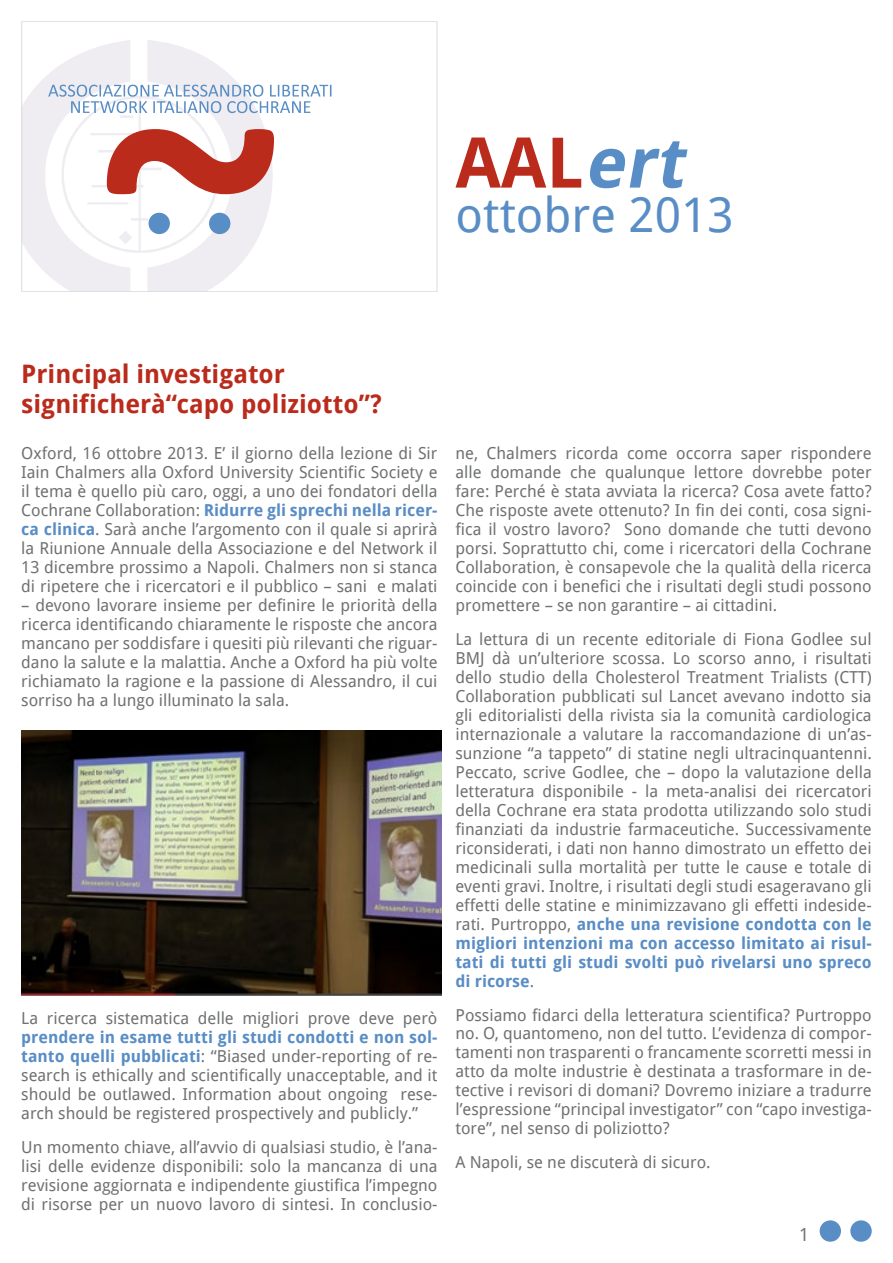
<style>
.page{position:relative;width:893px;height:1263px;background:#fff}
.page>*{position:absolute;margin:0;border:0;box-sizing:border-box;transform-origin:0 0}
.t1{font:700 69.9px "Droid Sans";color:#ba2b1c}
.t2{font:47.85px "Droid Sans";color:#598dc5}
.t3{font:700 25.5px/30px "Droid Sans";color:#ba2b1c}
.t4{font:18px "Droid Sans";color:#707172}
.t5{font:16.5px/18.9px "Droid Sans";color:#707172;text-align:justify}
.s1{font-style:italic;color:#598dc5}
.s2{font-weight:700;color:#598dc5}
</style>
<div class="page">
<div style="left:820px;top:1220px;width:21px;height:22px;background:#598dc5;border-radius:50%"></div>
<div style="left:850px;top:1220px;width:22px;height:22px;background:#598dc5;border-radius:50%"></div>
<svg style="left:21px;top:21px;width:416px;height:271px"></svg>
<svg style="left:107px;top:129px;width:167px;height:65px"></svg>
<svg style="left:48px;top:85px;width:283px;height:28px"></svg>
<div style="left:149px;top:213px;width:21px;height:21px;background:#598dc5;border-radius:50%"></div>
<div style="left:209px;top:213px;width:21px;height:21px;background:#598dc5;border-radius:50%"></div>
<img style="left:21px;top:730px;width:421px;height:266px">
<h1 class="t1" style="left:455px;top:122px;width:244px">AAL<span class="s1">ert</span></h1>
<h2 class="t2" style="left:455px;top:187px;width:280px">ottobre 2013</h2>
<h3 class="t3" style="left:21px;top:359px;width:362px">Principal investigator significherà“capo poliziotto”?</h3>
<p class="t5" style="left:21px;top:444px;width:418px">Oxford, 16 ottobre 2013. E’ il giorno della lezione di Sir Iain Chalmers alla Oxford University Scientific Society e il tema è quello più caro, oggi, a uno dei fondatori della Cochrane Collaboration: <span class="s2">Ridurre gli sprechi nella ricer&shy;ca clinica</span>. Sarà anche l’argomento con il quale si aprirà la Riunione Annuale della Associazione e del Network il 13 dicembre prossimo a Napoli. Chalmers non si stanca di ripetere che i ricercatori e il pubblico – sani e malati</p>
<p class="t5" style="left:21px;top:596px;width:418px">– devono lavorare insieme per definire le priorità della ricerca identificando chiaramente le risposte che ancora mancano per soddisfare i quesiti più rilevanti che riguar&shy;dano la salute e la malattia. Anche a Oxford ha più volte richiamato la ragione e la passione di Alessandro, il cui sorriso ha a lungo illuminato la sala.</p>
<p class="t5" style="left:21px;top:1009px;width:418px">La ricerca sistematica delle migliori prove deve però</p>
<p class="t5" style="left:21px;top:1028px;width:418px"><span class="s2">prendere in esame tutti gli studi condotti e non sol&shy;tanto quelli pubblicati</span>: “Biased under-reporting of re&shy;search is ethically and scientifically unacceptable, and it should be outlawed. Information about ongoing rese&shy;arch should be registered prospectively and publicly.”</p>
<p class="t5" style="left:21px;top:1138px;width:418px">Un momento chiave, all’avvio di qualsiasi studio, è l’ana&shy;lisi delle evidenze disponibili: solo la mancanza di una revisione aggiornata e indipendente giustifica l’impegno di risorse per un nuovo lavoro di sintesi. In conclusio-</p>
<p class="t5" style="left:455px;top:444px;width:418px">ne, Chalmers ricorda come occorra saper rispondere alle domande che qualunque lettore dovrebbe poter fare: Perché è stata avviata la ricerca? Cosa avete fatto?<br>Che risposte avete ottenuto? In fin dei conti, cosa signi&shy;fica il vostro lavoro? Sono domande che tutti devono porsi. Soprattutto chi, come i ricercatori della Cochrane Collaboration, è consapevole che la qualità della ricerca coincide con i benefici che i risultati degli studi possono promettere – se non garantire – ai cittadini.</p>
<p class="t5" style="left:455px;top:630px;width:418px">La lettura di un recente editoriale di Fiona Godlee sul BMJ dà un’ulteriore scossa. Lo scorso anno, i risultati dello studio della Cholesterol Treatment Trialists (CTT)<br>Collaboration pubblicati sul Lancet avevano indotto sia gli editorialisti della rivista sia la comunità cardiologica internazionale a valutare la raccomandazione di un’as&shy;sunzione “a tappeto” di statine negli ultracinquantenni.<br>Peccato, scrive Godlee, che – dopo la valutazione della letteratura disponibile - la meta-analisi dei ricercatori della Cochrane era stata prodotta utilizzando solo studi finanziati da industrie farmaceutiche. Successivamente riconsiderati, i dati non hanno dimostrato un effetto dei medicinali sulla mortalità per tutte le cause e totale di eventi gravi. Inoltre, i risultati degli studi esageravano gli effetti delle statine e minimizzavano gli effetti indeside&shy;rati. Purtroppo, <span class="s2">anche una revisione condotta con le migliori intenzioni ma con accesso limitato ai risul&shy;tati di tutti gli studi svolti può rivelarsi uno spreco di ricorse</span>.</p>
<p class="t5" style="left:455px;top:1005px;width:418px">Possiamo fidarci della letteratura scientifica? Purtroppo no. O, quantomeno, non del tutto. L’evidenza di compor&shy;tamenti non trasparenti o francamente scorretti messi in atto da molte industrie è destinata a trasformare in de&shy;tective i revisori di domani? Dovremo iniziare a tradurre l’espressione “principal investigator” con “capo investiga&shy;tore”, nel senso di poliziotto?</p>
<p class="t5" style="left:455px;top:1153px;width:257px">A Napoli, se ne discuterà di sicuro.</p>
<p class="t4" style="left:799px;top:1224px;width:11px">1</p>
</div>
